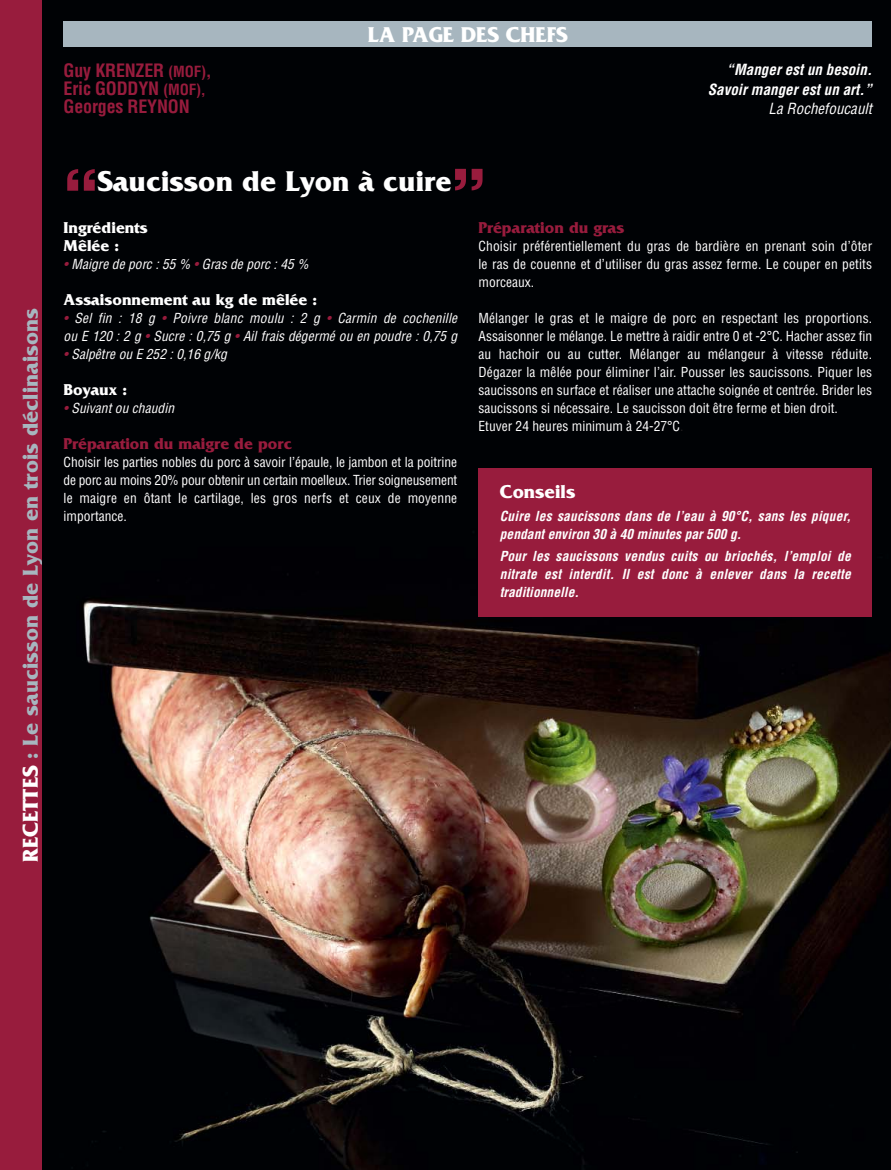
<style>
.page{position:relative;width:891px;height:1170px;background:#fff}
.page>*{position:absolute;margin:0;border:0;box-sizing:border-box;transform-origin:0 0}
.t1{font:900 condensed 69px "Helvetica";color:#981c3d}
.t2{font:700 30px "Friz Quadrata";color:#fff}
.t3{font:700 22.5px "Friz Quadrata";color:#a7b6bf}
.t4{font:700 22.5px "Friz Quadrata";color:#fff}
.t5{font:700 19.5px "Friz Quadrata";color:#fff}
.t6{font:700 condensed 18px/18px "Helvetica";letter-spacing:-.01em;color:#981c3d}
.t7{font:700 16.5px/18px "Friz Quadrata";color:#fff}
.t8{font:700 16.5px "Friz Quadrata";color:#981c3d}
.t9{font:italic 700 condensed 15px/19.5px "Helvetica";color:#fff;text-align:right}
.t10{font:italic condensed 15px "Helvetica";color:#fff}
.t11{font:condensed 13.5px/18px "Helvetica";letter-spacing:.01em;color:#fff;text-align:justify}
.t12{font:italic 700 condensed 13.5px/18px "Helvetica";color:#fff}
.t13{font:italic condensed 13.5px/18px "Helvetica";color:#fff}
.s1{color:#fff}
.s2{font-size:15px}
.s3{color:#981c3d}
.s4{color:#231f20}
</style>
<div class="page">
<div style="left:0;top:0;width:21px;height:1169px;background:#981c3d"></div>
<div style="left:17px;top:0;width:25px;height:1169px;background:#981c3d"></div>
<img style="left:42px;top:0;width:848px;height:1169px">
<div style="left:64px;top:21px;width:807px;height:26px;background:#a7b6bf"></div>
<div style="left:478px;top:468px;width:393px;height:149px;background:#981c3d"></div>
<h3 class="t3" style="left:23px;top:862px;width:555px;rotate:-90deg"><span class="s1">RECETTES</span> : Le saucisson de Lyon en trois déclinaisons</h3>
<h3 class="t6" style="left:64px;top:63px;width:150px">Guy KRENZER <span class="s2">(MOF)</span>,<br>Eric GODDYN <span class="s2">(MOF),<br></span>Georges REYNON</h3>
<h3 class="t4" style="left:368px;top:27px;width:201px">LA PAGE DES CHEFS</h3>
<h1 class="t1" style="left:64px;top:170px;width:36px">“</h1>
<h2 class="t2" style="left:97px;top:170px;width:356px">Saucisson de Lyon à cuire</h2>
<h1 class="t1" style="left:451px;top:169px;width:36px">”</h1>
<p class="t9" style="left:707px;top:61px;width:169px">“Mangerestun besoin.<br>Savoirmangerestun art.”</p>
<p class="t10" style="left:768px;top:103px;width:108px">La Rochefoucault</p>
<p class="t7" style="left:64px;top:220px;width:86px">Ingrédients<br>Mêlée :</p>
<p class="t13" style="left:64px;top:256px;width:249px"><span class="s3">•</span>Maigre de porc :55 % <span class="s3">•</span>Gras de porc :45 %</p>
<p class="t7" style="left:64px;top:292px;width:255px">Assaisonnement au kg de mêlée :</p>
<p class="t13" style="left:64px;top:310px;width:397px"><span class="s3">•</span> Sel fin : 18 g <span class="s3">•</span> Poivre blanc moulu : 2 g <span class="s3">•</span> Carmin de cochenille ou E 120 : 2 g <span class="s3">•</span> Sucre : 0,75 g <span class="s3">•</span> Ail frais dégermé ou en poudre : 0,75 g</p>
<p class="t13" style="left:64px;top:346px;width:167px"><span class="s3">•</span>Salpêtre ou E 252 :0,16 g/kg</p>
<p class="t7" style="left:64px;top:382px;width:65px">Boyaux :</p>
<p class="t13" style="left:64px;top:400px;width:115px"><span class="s3">•</span> Suivantou chaudin</p>
<p class="t8" style="left:64px;top:437px;width:230px">Préparation du maigre de porc</p>
<p class="t11" style="left:64px;top:454px;width:395px">Choisir les parties nobles du porc à savoir l’épaule, le jambon et la poitrine de porc au moins 20% pour obtenir un certain moelleux. Trier soigneusement le maigre en ôtant le cartilage, les gros nerfs et ceux de moyenne importance.</p>
<p class="t8" style="left:478px;top:221px;width:147px">Préparation du gras</p>
<p class="t11" style="left:478px;top:238px;width:395px">Choisir préférentiellement du gras de bardière en prenant soin d’ôter le ras de couenne et d’utiliser du gras assez ferme. Le couper en petits morceaux.</p>
<p class="t11" style="left:478px;top:310px;width:395px;text-align:left">Mélanger le gras et le maigre de porc en respectant les proportions.<br>Assaisonner le mélange. Le mettre à raidir entre 0 et -2°C. Hacher assez fin au hachoir ou au cutter. Mélanger au mélangeur à vitesse réduite.<br>Dégazer la mêlée pour éliminer l’air. Pousser les saucissons. Piquer les saucissons en surface et réaliser une attache soignée et centrée. Brider les saucissons si nécessaire. Le saucisson doit être ferme et bien droit.<br>Etuver 24 heures minimum à 24-27°C<span class="s4">.</span></p>
<h3 class="t5" style="left:499px;top:485px;width:77px">Conseils</h3>
<p class="t12" style="left:499px;top:507px;width:355px">Cuire les saucissons dans de l’eau à 90°C, sans les piquer, pendantenviron 30 à 40 minutes par500 g.</p>
<p class="t12" style="left:499px;top:548px;width:355px;text-align:justify">Pour les saucissons vendus cuits ou briochés, l’emploi de nitrate est interdit. Il est donc à enlever dans la recette traditionnelle.</p>
</div>
